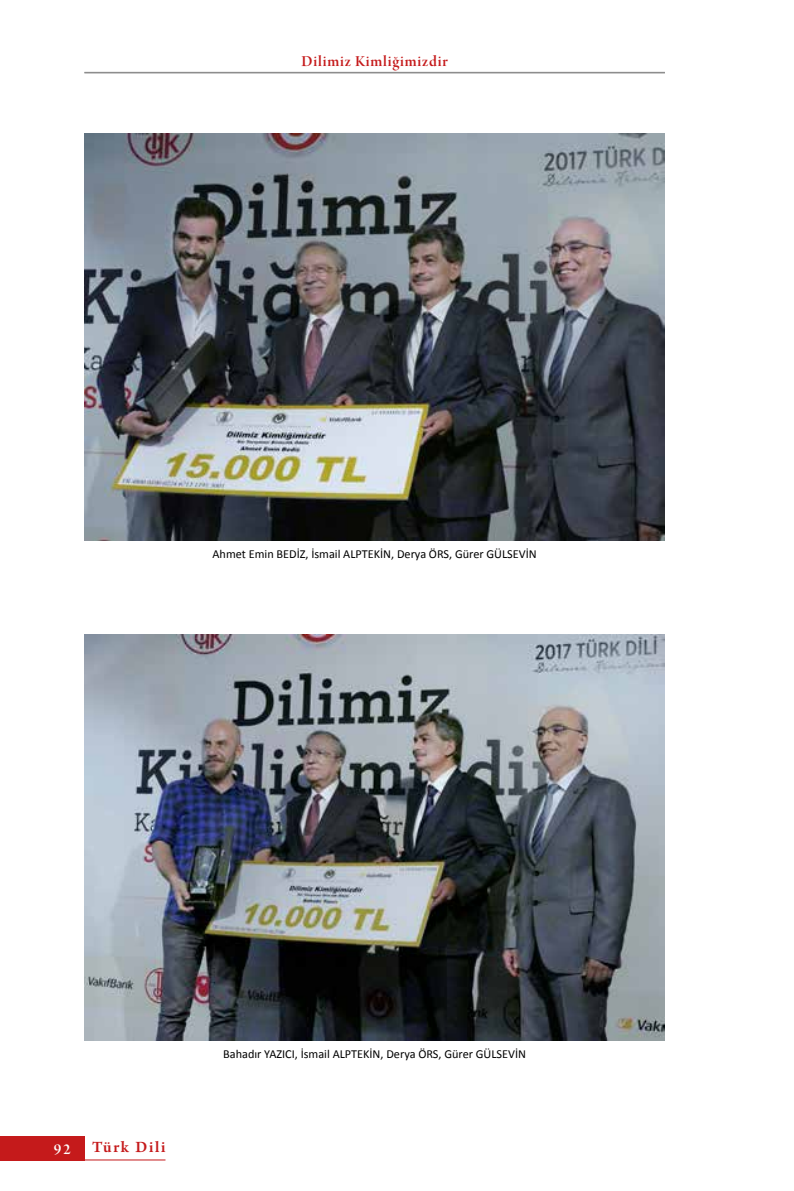
<style>
.page{position:relative;width:794px;height:1191px;background:#fff}
.page>*{position:absolute;margin:0;border:0;box-sizing:border-box;transform-origin:0 0}
.t1{font:600 16.62px "Arno Pro";letter-spacing:.1em;color:#c51a1b}
.t2{font:16.1px "Arno Pro Smbd Display";letter-spacing:.05em;color:#c51a1b}
.t3{font:16.1px "Arno Pro Smbd Display";color:#fff}
.t4{font:12.25px "Calibri";color:#000}
</style>
<div class="page">
<hr style="left:84px;top:72px;width:581px;height:1px;background:#878787">
<hr style="left:84px;top:73px;width:581px;height:1px;background:#878787">
<div style="left:0;top:1135px;width:84px;height:25px;background:#c51a1b"></div>
<hr style="left:84px;top:1159px;width:81px;height:1px;background:#c51a1b">
<img style="left:84px;top:134px;width:581px;height:406px">
<img style="left:84px;top:634px;width:581px;height:406px">
<h2 class="t2" style="left:301px;top:52px;width:148px">Dilimiz Kimliğimizdir</h2>
<p class="t4" style="left:212px;top:546px;width:326px">Ahmet Emin BEDİZ, İsmail ALPTEKİN, Derya ÖRS, Gürer GÜLSEVİN</p>
<h2 class="t3" style="left:54px;top:1140px;width:18px">92</h2>
<h1 class="t1" style="left:92px;top:1137px;width:75px">Türk Dili</h1>
<p class="t4" style="left:223px;top:1046px;width:304px">Bahadır YAZICI, İsmail ALPTEKİN, Derya ÖRS, Gürer GÜLSEVİN</p>
</div>
